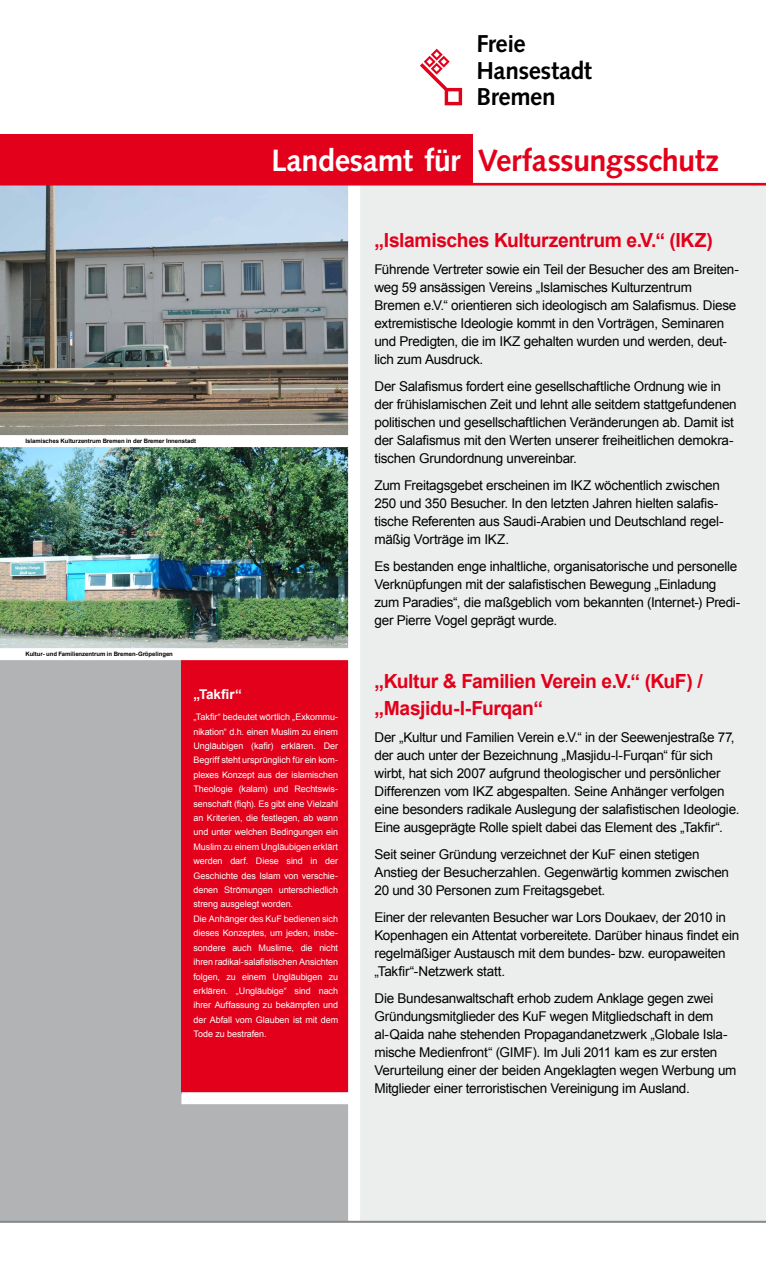
<style>
.page{position:relative;width:766px;height:1276px;background:#fff}
.page>*{position:absolute;margin:0;border:0;box-sizing:border-box;transform-origin:0 0}
.t1{font:700 30.81px "Syntax";letter-spacing:-.015em;color:#e2001a}
.t2{font:700 24.42px/26.6px "Syntax";letter-spacing:-.015em;color:#000}
.t3{font:700 19.5px/27px "Arial";letter-spacing:-.02em;color:#e2001a}
.t4{font:13.5px/18px "Arial";letter-spacing:-.02em;color:#000}
.t5{font:700 13.5px "Arial";color:#fff}
.t6{font:9px/14.4px "Arial";letter-spacing:-.005em;color:#fff}
.t7{font:700 6px "Arial";letter-spacing:-.005em;color:#000}
.s1{color:#fff}
</style>
<div class="page">
<div style="left:0;top:185px;width:765px;height:1037px;background:#eceded"></div>
<div style="left:0;top:655px;width:352px;height:567px;background:#b1b3b4"></div>
<div style="left:181px;top:653px;width:171px;height:440px;background:#e2001a"></div>
<img style="left:0;top:185px;width:348px;height:250px">
<img style="left:0;top:447px;width:348px;height:201px">
<div style="left:0;top:135px;width:472px;height:49px;background:#e2001a"></div>
<div style="left:348px;top:184px;width:12px;height:1055px;background:#fff"></div>
<div style="left:0;top:435px;width:354px;height:12px;background:#fff"></div>
<div style="left:0;top:648px;width:354px;height:12px;background:#fff"></div>
<div style="left:181px;top:1092px;width:173px;height:12px;background:#fff"></div>
<svg style="left:420px;top:49px;width:42px;height:56px"></svg>
<hr style="left:0;top:1220px;width:765px;height:2px;background:#87888a">
<hr style="left:0;top:183px;width:765px;height:2px;background:#e2001a">
<h2 class="t2" style="left:476px;top:31px;width:117px">Freie<br>Hansestadt<br>Bremen</h2>
<p class="t7" style="left:26px;top:437px;width:172px">Islamisches Kulturzentrum Bremen in der Bremer Innenstadt</p>
<p class="t7" style="left:26px;top:651px;width:149px">Kultur- und Familienzentrum in Bremen-Gröpelingen</p>
<h1 class="t1" style="left:271px;top:142px;width:449px"><span class="s1">Landesamt für</span> Verfassungsschutz</h1>
<h3 class="t3" style="left:374px;top:227px;width:340px">„Islamisches Kulturzentrum e.V.“ (IKZ)</h3>
<p class="t4" style="left:374px;top:260px;width:366px">Führende Vertreter sowie ein Teil der Besucher des am Breiten&shy;weg 59 ansässigen Vereins „Islamisches Kulturzentrum Bremen e.V.“ orientieren sich ideologisch am Salafismus. Diese extremistische Ideologie kommt in den Vorträgen, Seminaren und Predigten, die im IKZ gehalten wurden und werden, deut&shy;lich zum Ausdruck.</p>
<p class="t4" style="left:374px;top:377px;width:364px">Der Salafismus fordert eine gesellschaftliche Ordnung wie in der frühislamischen Zeit und lehnt alle seitdem stattgefundenen politischen und gesellschaftlichen Veränderungen ab. Damit ist der Salafismus mit den Werten unserer freiheitlichen demokra&shy;tischen Grundordnung unvereinbar.</p>
<p class="t4" style="left:374px;top:476px;width:350px">Zum Freitagsgebet erscheinen im IKZ wöchentlich zwischen 250 und 350 Besucher. In den letzten Jahren hielten salafis&shy;tische Referenten aus Saudi-Arabien und Deutschland regel&shy;mäßig Vorträge im IKZ.</p>
<p class="t4" style="left:374px;top:557px;width:367px">Es bestanden enge inhaltliche, organisatorische und personelle Verknüpfungen mit der salafistischen Bewegung „Einladung zum Paradies“, die maßgeblich vom bekannten (Internet-) Predi&shy;ger Pierre Vogel geprägt wurde.</p>
<p class="t5" style="left:193px;top:686px;width:50px">„Takfir“</p>
<p class="t6" style="left:193px;top:710px;width:146px">„Takfir“ bedeutet wörtlich „Exkommu&shy;nikation“ d.h. einen Muslim zu einem Ungläubigen (kafir) erklären. Der Begriff steht ursprünglich für ein kom&shy;plexes Konzept aus der islamischen Theologie (kalam) und Rechtswis&shy;senschaft (fiqh). Es gibt eine Vielzahl an Kriterien, die festlegen, ab wann und unter welchen Bedingungen ein Muslim zu einem Ungläubigen erklärt werden darf. Diese sind in der Geschichte des Islam von verschie&shy;denen Strömungen unterschiedlich streng ausgelegt worden.<br>Die Anhänger des KuF bedienen sich dieses Konzeptes, um jeden, insbe&shy;sondere auch Muslime, die nicht ihren radikal-salafistischen Ansichten folgen, zu einem Ungläubigen zu erklären. „Ungläubige“ sind nach ihrer Auffassung zu bekämpfen und der Abfall vom Glauben ist mit dem Tode zu bestrafen.</p>
<h3 class="t3" style="left:374px;top:668px;width:330px">„Kultur &amp; Familien Verein e.V.“ (KuF) / „Masjidu-l-Furqan“</h3>
<p class="t4" style="left:374px;top:728px;width:366px">Der „Kultur und Familien Verein e.V.“ in der Seewenjestraße 77, der auch unter der Bezeichnung „Masjidu-l-Furqan“ für sich wirbt, hat sich 2007 aufgrund theologischer und persönlicher Differenzen vom IKZ abgespalten. Seine Anhänger verfolgen eine besonders radikale Auslegung der salafistischen Ideologie.<br>Eine ausgeprägte Rolle spielt dabei das Element des „Takfir“.</p>
<p class="t4" style="left:374px;top:845px;width:356px">Seit seiner Gründung verzeichnet der KuF einen stetigen<br>Anstieg der Besucherzahlen. Gegenwärtig kommen zwischen<br>20 und 30 Personen zum Freitagsgebet.</p>
<p class="t4" style="left:374px;top:908px;width:366px">Einer der relevanten Besucher war Lors Doukaev, der 2010 in Kopenhagen ein Attentat vorbereitete. Darüber hinaus findet ein regelmäßiger Austausch mit dem bundes- bzw. europaweiten „Takfir“-Netzwerk statt.</p>
<p class="t4" style="left:374px;top:989px;width:363px">Die Bundesanwaltschaft erhob zudem Anklage gegen zwei Gründungsmitglieder des KuF wegen Mitgliedschaft in dem al-Qaida nahe stehenden Propagandanetzwerk „Globale Isla&shy;mische Medienfront“ (GIMF). Im Juli 2011 kam es zur ersten Verurteilung einer der beiden Angeklagten wegen Werbung um Mitglieder einer terroristischen Vereinigung im Ausland.</p>
</div>
